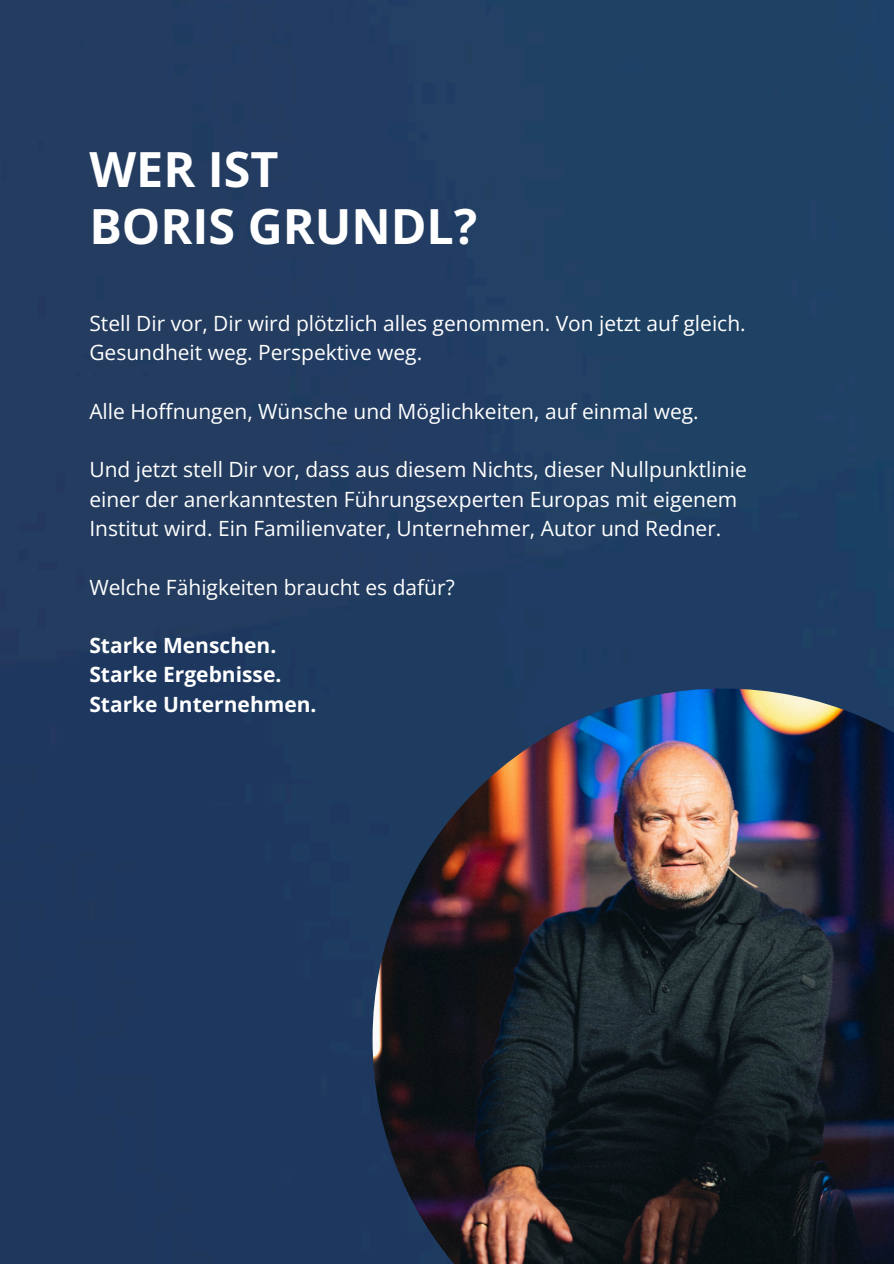
<style>
.page{position:relative;width:894px;height:1264px;background:#fff}
.page>*{position:absolute;margin:0;border:0;box-sizing:border-box;transform-origin:0 0}
.t1{font:700 48.45px/57.3px "Open Sans";color:#fff}
.t2{font:21px/29.2px "Open Sans";color:#fff}
.t3{font:700 21px/29.2px "Open Sans";color:#fff}
</style>
<div class="page">
<div style="left:0;top:0;width:893px;height:1263px;background:#1e3c5f"></div>
<img style="left:372px;top:688px;width:521px;height:575px">
<p class="t1" style="left:89px;top:139px;width:389px">WER IST<br>BORIS GRUNDL?</p>
<p class="t2" style="left:89px;top:308px;width:657px">Stell Dir vor, Dir wird plötzlich alles genommen. Von jetzt auf gleich.<br>Gesundheit weg. Perspektive weg.</p>
<p class="t2" style="left:89px;top:396px;width:610px">Alle Hoffnungen, Wünsche und Möglichkeiten, auf einmal weg.</p>
<h1 class="t2" style="left:89px;top:454px;width:658px">Und jetzt stell Dir vor, dass aus diesem Nichts, dieser Nullpunktlinie einer der anerkanntesten Führungsexperten Europas mit eigenem<br>Institut wird. Ein Familienvater, Unternehmer, Autor und Redner.</h1>
<p class="t2" style="left:89px;top:571px;width:367px">Welche Fähigkeiten braucht es dafür?</p>
<p class="t3" style="left:89px;top:630px;width:229px">Starke Menschen.<br>Starke Ergebnisse.<br>Starke Unternehmen.</p>
</div>
